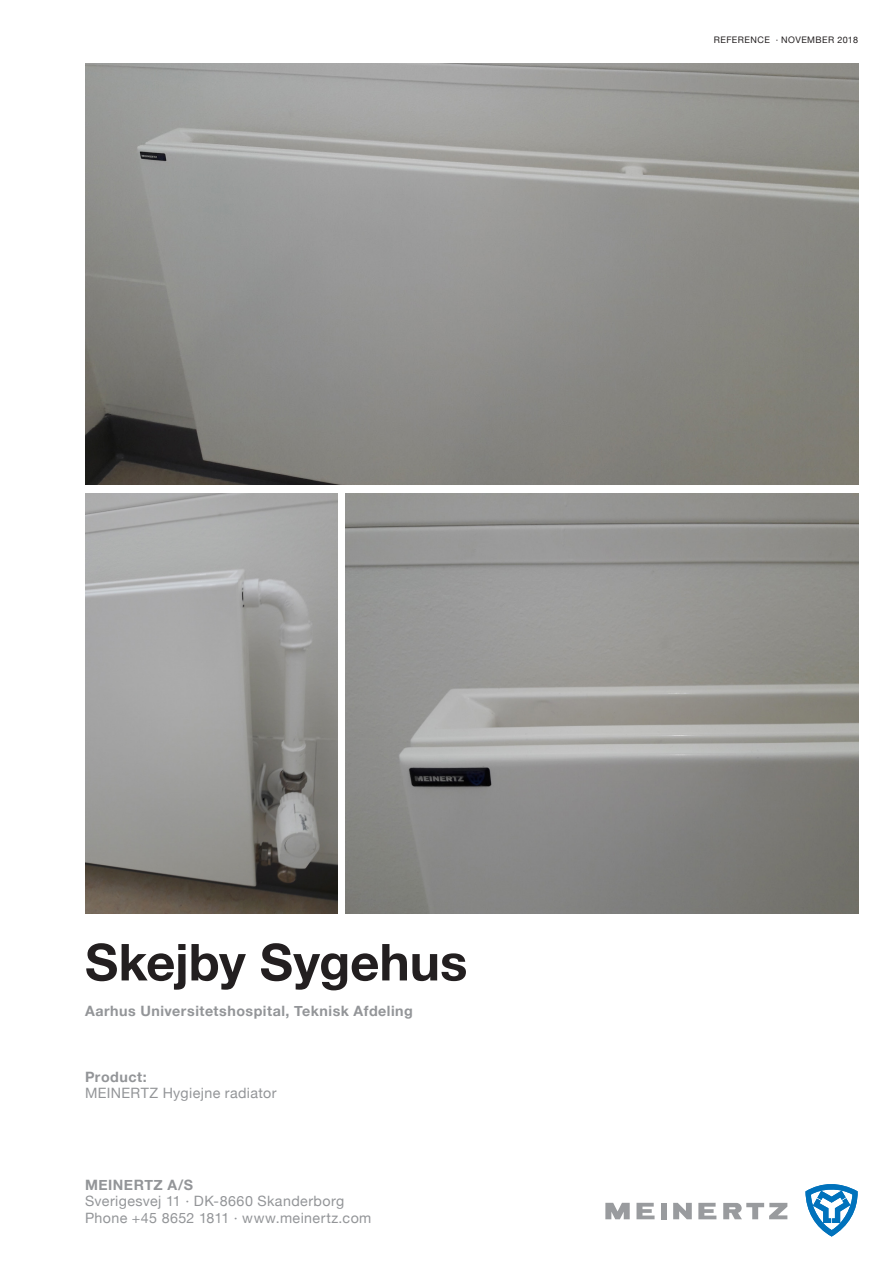
<style>
.page{position:relative;width:893px;height:1263px;background:#fff}
.page>*{position:absolute;margin:0;border:0;box-sizing:border-box;transform-origin:0 0}
.t1{font:700 51px "Helvetica Neue";color:#231f20}
.t2{font:14.25px "Helvetica Neue";letter-spacing:.03em;color:#939598}
.t3{font:700 14.25px "Helvetica Neue";letter-spacing:.035em;color:#939598}
.t4{font:9px "Helvetica Neue";letter-spacing:.045em;color:#231f20}
</style>
<div class="page">
<img style="left:85px;top:493px;width:252px;height:421px">
<img style="left:346px;top:493px;width:513px;height:421px">
<img style="left:85px;top:64px;width:774px;height:421px">
<svg style="left:605px;top:1203px;width:25px;height:16px"></svg>
<svg style="left:636px;top:1203px;width:19px;height:16px"></svg>
<div style="left:661px;top:1203px;width:6px;height:16px;background:#999b9e"></div>
<svg style="left:673px;top:1203px;width:19px;height:16px"></svg>
<svg style="left:698px;top:1203px;width:18px;height:16px"></svg>
<svg style="left:723px;top:1203px;width:64px;height:16px"></svg>
<svg style="left:805px;top:1184px;width:53px;height:52px"></svg>
<p class="t4" style="left:714px;top:33px;width:146px">REFERENCE · NOVEMBER 2018</p>
<p class="t1" style="left:85px;top:922px;width:384px">Skejby Sygehus</p>
<p class="t3" style="left:85px;top:999px;width:329px">Aarhus Universitetshospital, Teknisk Afdeling</p>
<p class="t3" style="left:85px;top:1065px;width:63px">Product:</p>
<p class="t2" style="left:85px;top:1083px;width:193px">MEINERTZ Hygiejne radiator</p>
<p class="t3" style="left:85px;top:1173px;width:109px">MEINERTZ A/S</p>
<p class="t2" style="left:85px;top:1191px;width:261px">Sverigesvej 11 · DK-8660 Skanderborg</p>
<p class="t2" style="left:85px;top:1207px;width:288px">Phone +45 8652 1811 · www.meinertz.com</p>
</div>
